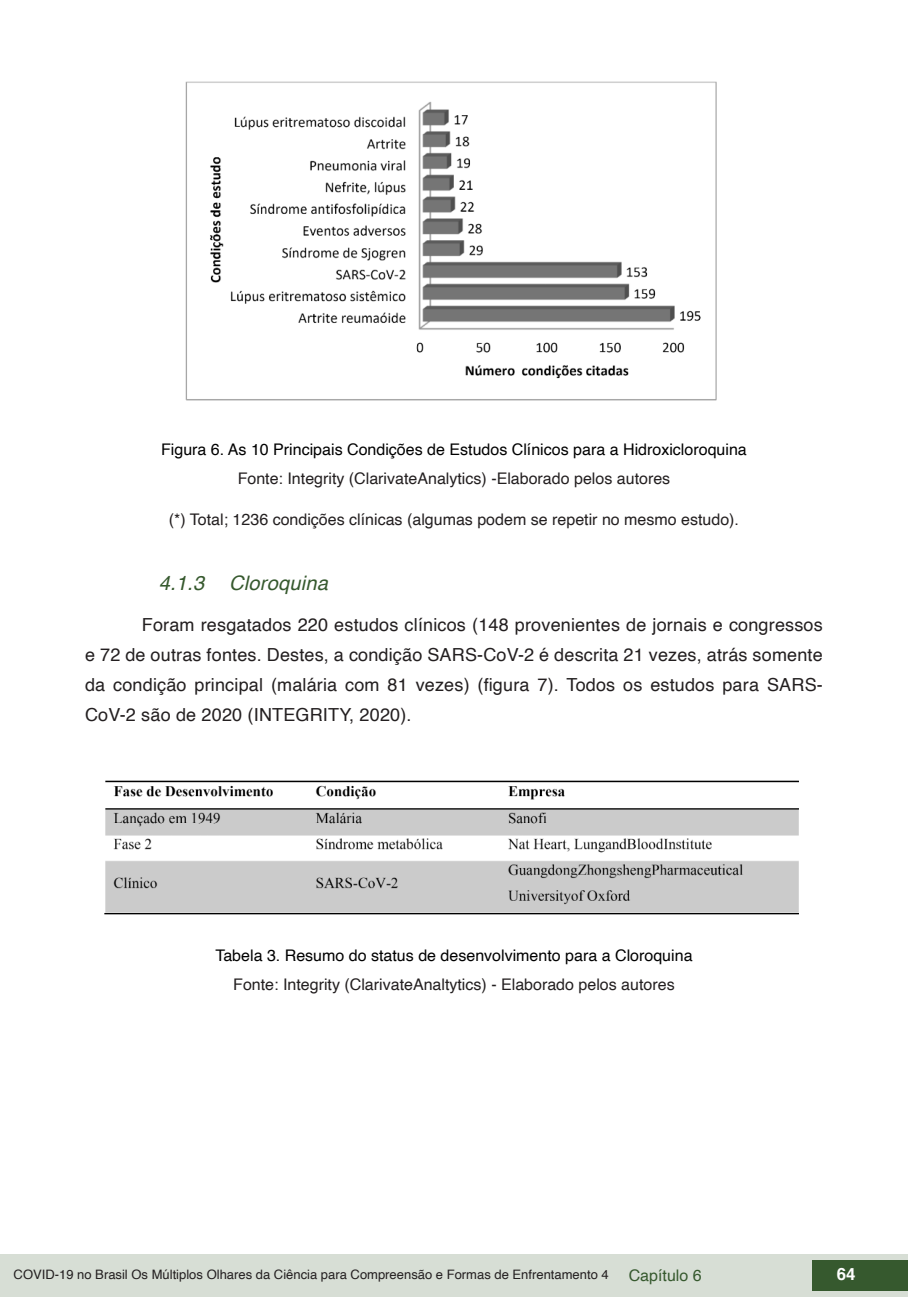
<style>
.page{position:relative;width:908px;height:1304px;background:#fff}
.page>*{position:absolute;margin:0;border:0;box-sizing:border-box;transform-origin:0 0}
.t1{font:italic 20px "Helvetica";letter-spacing:.01em;color:#36592e}
.txt{font:18px/30px "Helvetica";letter-spacing:.01em;color:#231f20;text-align:justify}
.t2{font:700 16.8px "Helvetica";color:#fff}
.fonte_tab_gra_imag{font:16px "Helvetica";color:#231f20}
.info_tab_graf_imag{font:16px "Helvetica";color:#000}
.t3{font:13px "Helvetica";color:#231f20}
.s1{font-size:16px;color:#36592e}
</style>
<div class="page">
<div style="left:0;top:1254px;width:906px;height:43px;background:#d7ded5"></div>
<div style="left:812px;top:1261px;width:95px;height:30px;background:#36592e"></div>
<img style="left:185px;top:81px;width:532px;height:320px">
<img style="left:104px;top:780px;width:695px;height:135px">
<p class="info_tab_graf_imag" style="left:161px;top:437px;width:587px">Figura 6. As 10 Principais Condições de Estudos Clínicos para a Hidroxicloroquina</p>
<p class="fonte_tab_gra_imag" style="left:237px;top:466px;width:434px">Fonte: Integrity (ClarivateAnalytics) -Elaborado pelos autores</p>
<p class="fonte_tab_gra_imag" style="left:169px;top:507px;width:571px">(*) Total; 1236 condições clínicas (algumas podem se repetir no mesmo estudo).</p>
<p class="t1" style="left:159px;top:567px;width:47px">4.1.3</p>
<p class="t1" style="left:229px;top:567px;width:100px">Cloroquina</p>
<p class="txt" style="left:85px;top:611px;width:739px;text-indent:57px">Foram resgatados 220 estudos clínicos (148 provenientes de jornais e congressos e 72 de outras fontes. Destes, a condição SARS-CoV-2 é descrita 21 vezes, atrás somente da condição principal (malária com 81 vezes) (figura 7). Todos os estudos para SARS-CoV-2 são de 2020 (INTEGRITY, 2020).</p>
<p class="info_tab_graf_imag" style="left:215px;top:943px;width:478px">Tabela 3. Resumo do status de desenvolvimento para a Cloroquina</p>
<p class="fonte_tab_gra_imag" style="left:233px;top:972px;width:443px">Fonte: Integrity (ClarivateAnaltytics) - Elaborado pelos autores</p>
<p class="t3" style="left:14px;top:1264px;width:689px">COVID-19 no Brasil Os Múltiplos Olhares da Ciência para Compreensão e Formas de Enfrentamento 4 <span class="s1">Capítulo 6</span></p>
<p class="t2" style="left:836px;top:1261px;width:20px">64</p>
</div>
